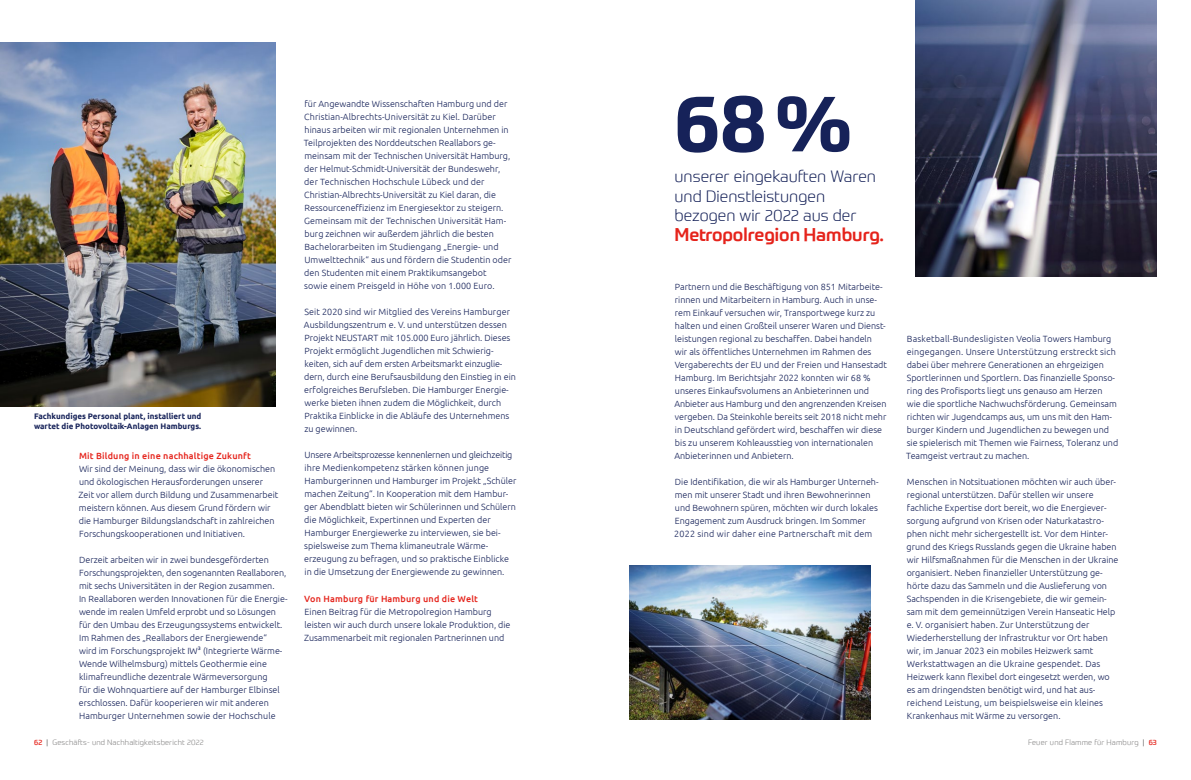
<style>
.page{position:relative;width:1191px;height:780px;background:#fff}
.page>*{position:absolute;margin:0;border:0;box-sizing:border-box;transform-origin:0 0}
.t1{font:700 80px "Prometo";color:#162259}
.t2{font:500 18px "Prometo";letter-spacing:-.01em;color:#e5231b}
.t3{font:300 16px/19.5px "Prometo";color:#162259}
.t4{font:300 9px/13px "Ubuntu";color:#162259}
.t5{font:500 9px "Ubuntu";letter-spacing:.02em;color:#e5231b}
.t6{font:700 8px/10px "Ubuntu";color:#162259}
.t7{font:300 7.5px "Prometo";letter-spacing:.02em;color:#7c7b7b}
.s1{font-weight:400;color:#e5231b}
.s2{font-weight:400}
</style>
<div class="page">
<img style="left:629px;top:565px;width:241px;height:154px">
<img style="left:0;top:43px;width:275px;height:364px">
<img style="left:915px;top:0;width:242px;height:277px">
<p class="t6" style="left:34px;top:411px;width:169px">Fachkundiges Personal plant, installiert und wartet die Photovoltaik-Anlagen Hamburgs.</p>
<p class="t5" style="left:79px;top:449px;width:173px">Mit Bildung in eine nachhaltige Zukunft</p>
<p class="t4" style="left:79px;top:461px;width:201px">Wir sind der Meinung, dass wir die ökonomischen und ökologischen Herausforderungen unserer Zeit vor allem durch Bildung und Zusammenarbeit meistern können. Aus diesem Grund fördern wir die Hamburger Bildungslandschaft in zahlreichen Forschungskooperationen und Initiativen.</p>
<p class="t4" style="left:79px;top:552px;width:210px">Derzeit arbeiten wir in zwei bundesgeförderten Forschungsprojekten, den sogenannten Reallaboren, mit sechs Universitäten in der Region zusammen.<br>In Reallaboren werden Innovationen für die Energie&shy;wende im realen Umfeld erprobt und so Lösungen für den Umbau des Erzeugungssystems entwickelt.<br>Im Rahmen des „Reallabors der Energiewende“<br>wird im Forschungsprojekt IW3 (Integrierte Wärme-Wende Wilhelmsburg) mittels Geothermie eine klimafreundliche dezentrale Wärmeversorgung<br>für die Wohnquartiere auf der Hamburger Elbinsel erschlossen. Dafür kooperieren wir mit anderen Hamburger Unternehmen sowie der Hochschule</p>
<p class="t4" style="left:304px;top:97px;width:209px">für Angewandte Wissenschaften Hamburg und der Christian-Albrechts-Universität zu Kiel. Darüber hinaus arbeiten wir mit regionalen Unternehmen in Teilprojekten des Norddeutschen Reallabors ge&shy;meinsam mit der Technischen Universität Hamburg, der Helmut-Schmidt-Universität der Bundeswehr, der Technischen Hochschule Lübeck und der Christian-Albrechts-Universität zu Kiel daran, die Ressourceneffizienz im Energiesektor zu steigern.<br>Gemeinsam mit der Technischen Universität Ham&shy;burg zeichnen wir außerdem jährlich die besten Bachelorarbeiten im Studiengang „Energie- und Umwelttechnik“ aus und fördern die Studentin oder den Studenten mit einem Praktikumsangebot sowie einem Preisgeld in Höhe von 1.000 Euro.</p>
<p class="t4" style="left:304px;top:305px;width:213px">Seit 2020 sind wir Mitglied des Vereins Hamburger Ausbildungszentrum e. V. und unterstützen dessen Projekt NEUSTART mit 105.000 Euro jährlich. Dieses Projekt ermöglicht Jugendlichen mit Schwierig&shy;keiten, sich auf dem ersten Arbeitsmarkt einzuglie&shy;dern, durch eine Berufsausbildung den Einstieg in ein erfolgreiches Berufsleben. Die Hamburger Energie&shy;werke bieten ihnen zudem die Möglichkeit, durch Praktika Einblicke in die Abläufe des Unternehmens zu gewinnen.</p>
<p class="t4" style="left:304px;top:448px;width:214px">Unsere Arbeitsprozesse kennenlernen und gleichzeitig ihre Medienkompetenz stärken können junge Hamburgerinnen und Hamburger im Projekt „Schüler machen Zeitung“. In Kooperation mit dem Hambur&shy;ger Abendblatt bieten wir Schülerinnen und Schülern die Möglichkeit, Expertinnen und Experten der Hamburger Energiewerke zu interviewen, sie bei&shy;spielsweise zum Thema klimaneutrale Wärme&shy;erzeugung zu befragen, und so praktische Einblicke in die Umsetzung der Energiewende zu gewinnen.</p>
<p class="t5" style="left:304px;top:592px;width:175px">Von Hamburg für Hamburg und die Welt</p>
<p class="t4" style="left:304px;top:604px;width:208px">Einen Beitrag für die Metropolregion Hamburg leisten wir auch durch unsere lokale Produktion, die<br>Zusammenarbeit mit regionalen Partnerinnen und</p>
<h1 class="t1" style="left:674px;top:73px;width:177px">68%</h1>
<h3 class="t3" style="left:674px;top:167px;width:203px">unserer eingekauften Waren und Dienstleistungen bezogen wir 2022 aus der</h3>
<h2 class="t2" style="left:674px;top:223px;width:209px">Metropolregion Hamburg.</h2>
<p class="t4" style="left:674px;top:280px;width:214px">Partnern und die Beschäftigung von 851 Mitarbeite&shy;rinnen und Mitarbeitern in Hamburg. Auch in unse&shy;rem Einkauf versuchen wir, Transportwege kurz zu halten und einen Großteil unserer Waren und Dienst&shy;leistungen regional zu beschaffen. Dabei handeln<br>wir als öffentliches Unternehmen im Rahmen des Vergaberechts der EU und der Freien und Hansestadt Hamburg. Im Berichtsjahr 2022 konnten wir 68 % unseres Einkaufsvolumens an Anbieterinnen und Anbieter aus Hamburg und den angrenzenden Kreisen vergeben. Da Steinkohle bereits seit 2018 nicht mehr in Deutschland gefördert wird, beschaffen wir diese bis zu unserem Kohleausstieg von internationalen Anbieterinnen und Anbietern.</p>
<p class="t4" style="left:674px;top:475px;width:206px">Die Identifikation, die wir als Hamburger Unterneh&shy;men mit unserer Stadt und ihren Bewohnerinnen und Bewohnern spüren, möchten wir durch lokales Engagement zum Ausdruck bringen. Im Sommer 2022 sind wir daher eine Partnerschaft mit dem</p>
<p class="t4" style="left:906px;top:332px;width:214px">Basketball-Bundesligisten Veolia Towers Hamburg eingegangen. Unsere Unterstützung erstreckt sich dabei über mehrere Generationen an ehrgeizigen Sportlerinnen und Sportlern. Das finanzielle Sponso&shy;ring des Profisports liegt uns genauso am Herzen<br>wie die sportliche Nachwuchsförderung. Gemeinsam richten wir Jugendcamps aus, um uns mit den Ham&shy;burger Kindern und Jugendlichen zu bewegen und sie spielerisch mit Themen wie Fairness, Toleranz und Teamgeist vertraut zu machen.</p>
<p class="t4" style="left:906px;top:474px;width:213px">Menschen in Notsituationen möchten wir auch über&shy;regional unterstützen. Dafür stellen wir unsere fachliche Expertise dort bereit, wo die Energiever&shy;sorgung aufgrund von Krisen oder Naturkatastro&shy;phen nicht mehr sichergestellt ist. Vor dem Hinter&shy;grund des Kriegs Russlands gegen die Ukraine haben wir Hilfsmaßnahmen für die Menschen in der Ukraine organisiert. Neben finanzieller Unterstützung ge&shy;hörte dazu das Sammeln und die Auslieferung von Sachspenden in die Krisengebiete, die wir gemein&shy;sam mit dem gemeinnützigen Verein Hanseatic Help e. V. organisiert haben. Zur Unterstützung der Wiederherstellung der Infrastruktur vor Ort haben wir, im Januar 2023 ein mobiles Heizwerk samt Werkstattwagen an die Ukraine gespendet. Das Heizwerk kann flexibel dort eingesetzt werden, wo es am dringendsten benötigt wird, und hat aus&shy;reichend Leistung, um beispielsweise ein kleines Krankenhaus mit Wärme zu versorgen.</p>
<p class="t7" style="left:34px;top:737px;width:171px"><span class="s1">62</span> <span class="s2">|</span> Geschäfts- und Nachhaltigkeitsbericht 2022</p>
<p class="t7" style="left:1028px;top:737px;width:130px">Feuer und Flamme für Hamburg <span class="s2">|</span> <span class="s1">63</span></p>
</div>
